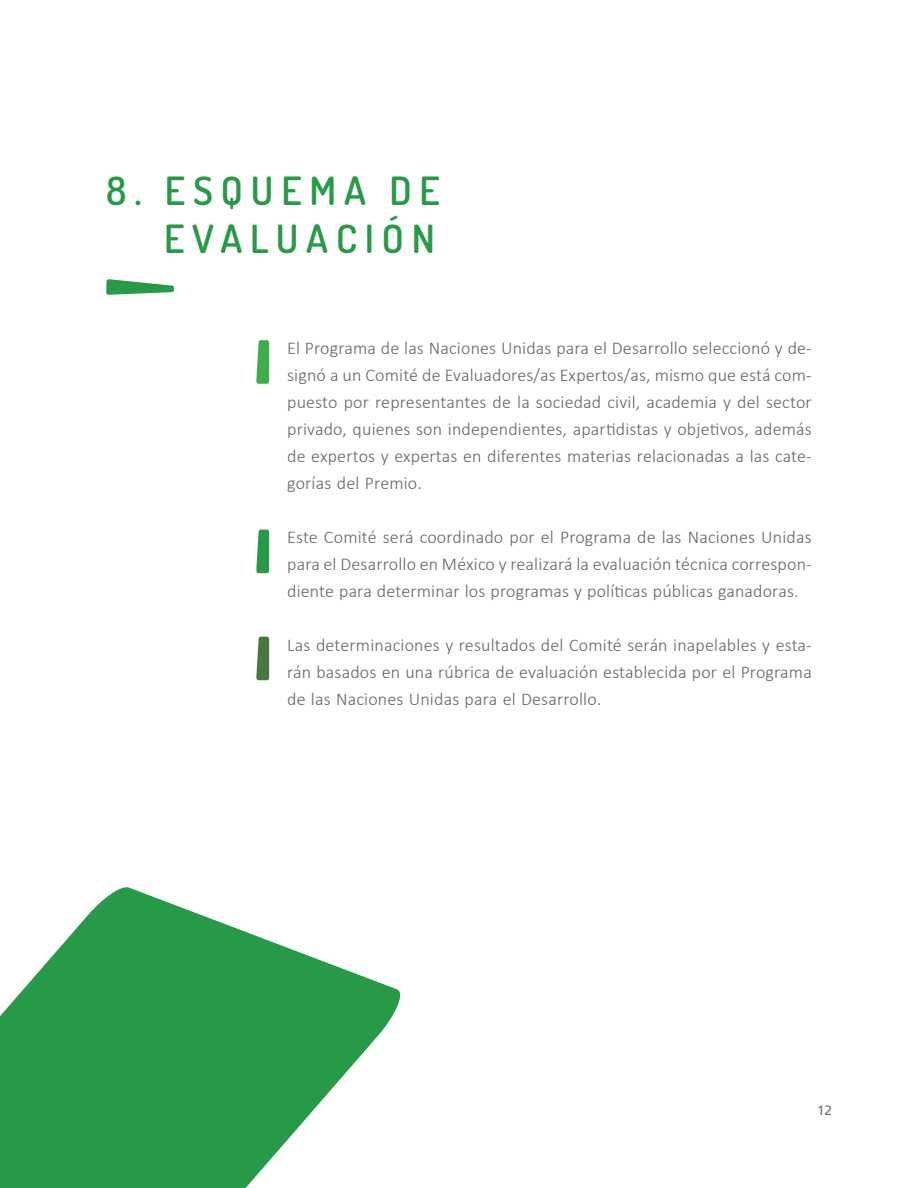
<style>
.page{position:relative;width:918px;height:1188px;background:#fff}
.page>*{position:absolute;margin:0;border:0;box-sizing:border-box;transform-origin:0 0}
.t1{font:600 39px/48px "Dosis";letter-spacing:.2em;color:#279a48;text-align:right}
.t2{font:300 18px/27px "Calibri";letter-spacing:.01em;color:#636466;text-align:justify}
.t3{font:13.5px "Frutiger";color:#6d6e71}
</style>
<div class="page">
<svg style="left:106px;top:279px;width:68px;height:16px"></svg>
<svg style="left:256px;top:340px;width:13px;height:44px"></svg>
<svg style="left:256px;top:530px;width:13px;height:43px"></svg>
<svg style="left:256px;top:637px;width:13px;height:43px"></svg>
<svg style="left:0;top:887px;width:401px;height:301px;fill:#279a48"></svg>
<h1 class="t1" style="left:106px;top:166px;width:335px">8. ESQUEMA DE<br>EVALUACIÓN</h1>
<p class="t2" style="left:287px;top:333px;width:526px">El Programa de las Naciones Unidas para el Desarrollo seleccionó y de&shy;signó a un Comité de Evaluadores/as Expertos/as, mismo que está com&shy;puesto por representantes de la sociedad civil, academia y del sector privado, quienes son independientes, apartidistas y objetivos, además de expertos y expertas en diferentes materias relacionadas a las cate&shy;gorías del Premio.</p>
<p class="t2" style="left:287px;top:522px;width:526px">Este Comité será coordinado por el Programa de las Naciones Unidas para el Desarrollo en México y realizará la evaluación técnica correspon&shy;diente para determinar los programas y políticas públicas ganadoras.</p>
<p class="t2" style="left:287px;top:630px;width:526px">Las determinaciones y resultados del Comité serán inapelables y esta&shy;rán basados en una rúbrica de evaluación establecida por el Programa de las Naciones Unidas para el Desarrollo.</p>
<p class="t3" style="left:817px;top:1102px;width:17px">12</p>
</div>
